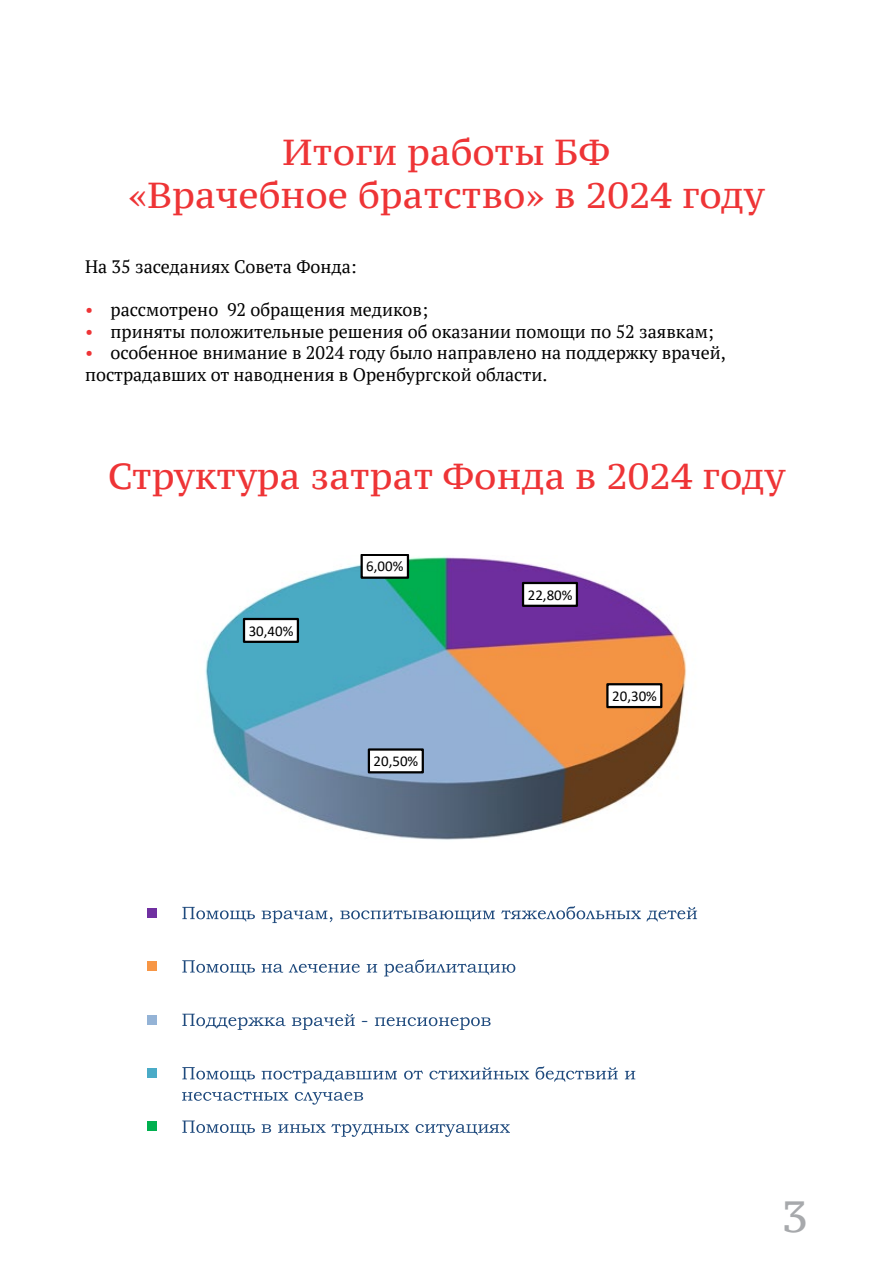
<style>
.page{position:relative;width:893px;height:1263px;background:#fff}
.page>*{position:absolute;margin:0;border:0;box-sizing:border-box;transform-origin:0 0}
.t1{font:43.5px "PT Serif Caption";color:#a7a9ac}
.t2{font:36px/43.2px "PT Serif Caption";color:#ee3436;text-align:center}
.t3{font:18px/21.6px "PT Serif";color:#000}
.t4{font:18px "Bookman Old Style";color:#1f4a7d}
.t5{font:15px "Calibri";color:#000}
.s1{color:#ee3436}
</style>
<div class="page">
<img style="left:205px;top:555px;width:482px;height:285px">
<div style="left:522px;top:582px;width:56px;height:25px;background:#fff;border:2px solid #000"></div>
<div style="left:606px;top:683px;width:56px;height:25px;background:#fff;border:2px solid #000"></div>
<div style="left:368px;top:748px;width:56px;height:25px;background:#fff;border:2px solid #000"></div>
<div style="left:243px;top:618px;width:56px;height:25px;background:#fff;border:2px solid #000"></div>
<svg style="left:361px;top:555px;width:48px;height:24px"></svg>
<div style="left:147px;top:908px;width:9px;height:9px;background:#7030a1"></div>
<svg style="left:182px;top:907px;width:73px;height:14px"></svg>
<svg style="left:262px;top:910px;width:70px;height:13px"></svg>
<svg style="left:340px;top:910px;width:155px;height:11px"></svg>
<svg style="left:501px;top:906px;width:196px;height:15px"></svg>
<div style="left:147px;top:962px;width:9px;height:9px;background:#f79645"></div>
<svg style="left:182px;top:960px;width:73px;height:15px"></svg>
<svg style="left:262px;top:964px;width:21px;height:9px"></svg>
<svg style="left:289px;top:964px;width:71px;height:9px"></svg>
<svg style="left:367px;top:964px;width:10px;height:8px"></svg>
<svg style="left:384px;top:959px;width:131px;height:17px"></svg>
<div style="left:147px;top:1015px;width:9px;height:9px;background:#94b3d6"></div>
<svg style="left:182px;top:1014px;width:103px;height:16px"></svg>
<svg style="left:292px;top:1014px;width:63px;height:16px"></svg>
<svg style="left:375px;top:1017px;width:116px;height:13px"></svg>
<div style="left:147px;top:1068px;width:9px;height:9px;background:#4aabc7"></div>
<svg style="left:182px;top:1067px;width:73px;height:15px"></svg>
<svg style="left:262px;top:1070px;width:135px;height:13px"></svg>
<svg style="left:404px;top:1070px;width:19px;height:9px"></svg>
<svg style="left:429px;top:1067px;width:100px;height:12px"></svg>
<svg style="left:536px;top:1066px;width:82px;height:16px"></svg>
<svg style="left:625px;top:1071px;width:10px;height:8px"></svg>
<svg style="left:182px;top:1092px;width:106px;height:9px"></svg>
<svg style="left:295px;top:1092px;width:68px;height:13px"></svg>
<div style="left:147px;top:1122px;width:9px;height:9px;background:#00b04f"></div>
<svg style="left:182px;top:1120px;width:73px;height:15px"></svg>
<svg style="left:262px;top:1124px;width:9px;height:9px"></svg>
<svg style="left:278px;top:1124px;width:131px;height:13px"></svg>
<svg style="left:416px;top:1124px;width:94px;height:13px"></svg>
<h2 class="t2" style="left:128px;top:130px;width:638px">Итоги работы БФ<br>«Врачебное братство» в 2024 году</h2>
<p class="t3" style="left:85px;top:256px;width:273px">На 35 заседаниях Совета Фонда:</p>
<p class="t3" style="left:85px;top:299px;width:344px"><span class="s1">•</span> рассмотрено 92 обращения медиков;</p>
<p class="t3" style="left:85px;top:320px;width:630px"><span class="s1">•</span> приняты положительные решения об оказании помощи по 52 заявкам;</p>
<p class="t3" style="left:85px;top:342px;width:642px"><span class="s1">•</span> особенное внимание в 2024 году было направлено на поддержку врачей, пострадавших от наводнения в Оренбургской области.</p>
<h2 class="t2" style="left:108px;top:454px;width:679px">Структура затрат Фонда в 2024 году</h2>
<p class="t5" style="left:249px;top:620px;width:46px">30,40%</p>
<p class="t5" style="left:366px;top:556px;width:39px">6,00%</p>
<p class="t5" style="left:374px;top:751px;width:46px">20,50%</p>
<p class="t4" style="left:361px;top:1008px;width:9px">-</p>
<p class="t5" style="left:528px;top:584px;width:46px">22,80%</p>
<p class="t5" style="left:612px;top:685px;width:46px">20,30%</p>
<h1 class="t1" style="left:782px;top:1188px;width:28px">3</h1>
</div>
